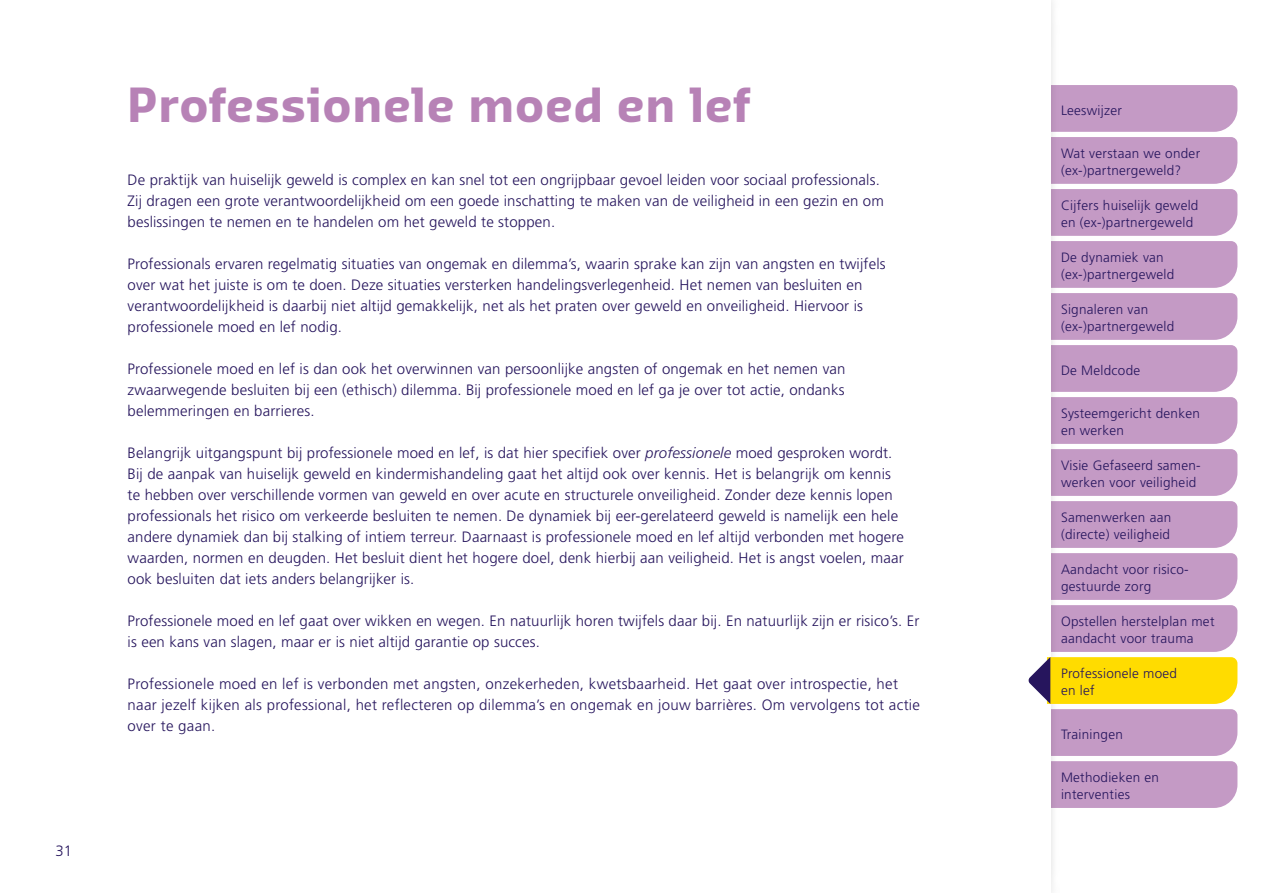
<style>
.page{position:relative;width:1263px;height:893px;background:#fff}
.page>*{position:absolute;margin:0;border:0;box-sizing:border-box;transform-origin:0 0}
.t1{font:700 45px "Sansa Pro";letter-spacing:.025em;color:#b782b6}
.t2{font:300 15px/21px "Frutiger LT Pro";letter-spacing:.01em;color:#26155d}
.t3{font:300 13.5px/17.2px "Frutiger LT Pro";letter-spacing:.02em;color:#26155d}
.s1{font-style:italic}
</style>
<div class="page">
<svg style="left:1028px;top:85px;width:209px;height:723px"></svg>
<p class="t2" style="left:55px;top:840px;width:18px">31</p>
<h1 class="t1" style="left:128px;top:74px;width:624px">Professionele moed en lef</h1>
<p class="t2" style="left:128px;top:169px;width:758px">De praktijk van huiselijk geweld is complex en kan snel tot een ongrijpbaar gevoel leiden voor sociaal professionals.<br>Zij dragen een grote verantwoordelijkheid om een goede inschatting te maken van de veiligheid in een gezin en om beslissingen te nemen en te handelen om het geweld te stoppen.</p>
<p class="t2" style="left:128px;top:253px;width:760px">Professionals ervaren regelmatig situaties van ongemak en dilemma’s, waarin sprake kan zijn van angsten en twijfels over wat het juiste is om te doen. Deze situaties versterken handelingsverlegenheid. Het nemen van besluiten en verantwoordelijkheid is daarbij niet altijd gemakkelijk, net als het praten over geweld en onveiligheid. Hiervoor is professionele moed en lef nodig.</p>
<p class="t2" style="left:128px;top:358px;width:719px;text-align:justify">Professionele moed en lef is dan ook het overwinnen van persoonlijke angsten of ongemak en het nemen van zwaarwegende besluiten bij een (ethisch) dilemma. Bij professionele moed en lef ga je over tot actie, ondanks belemmeringen en barrieres.</p>
<p class="t2" style="left:128px;top:442px;width:778px">Belangrijk uitgangspunt bij professionele moed en lef, is dat hier specifiek over <span class="s1">professionele</span> moed gesproken wordt.<br>Bij de aanpak van huiselijk geweld en kindermishandeling gaat het altijd ook over kennis. Het is belangrijk om kennis te hebben over verschillende vormen van geweld en over acute en structurele onveiligheid. Zonder deze kennis lopen professionals het risico om verkeerde besluiten te nemen. De dynamiek bij eer-gerelateerd geweld is namelijk een hele andere dynamiek dan bij stalking of intiem terreur. Daarnaast is professionele moed en lef altijd verbonden met hogere waarden, normen en deugden. Het besluit dient het hogere doel, denk hierbij aan veiligheid. Het is angst voelen, maar ook besluiten dat iets anders belangrijker is.</p>
<p class="t2" style="left:128px;top:610px;width:793px">Professionele moed en lef gaat over wikken en wegen. En natuurlijk horen twijfels daar bij. En natuurlijk zijn er risico’s. Er is een kans van slagen, maar er is niet altijd garantie op succes.</p>
<p class="t2" style="left:128px;top:673px;width:794px">Professionele moed en lef is verbonden met angsten, onzekerheden, kwetsbaarheid. Het gaat over introspectie, het naar jezelf kijken als professional, het reflecteren op dilemma’s en ongemak en jouw barrières. Om vervolgens tot actie over te gaan.</p>
<p class="t3" style="left:1061px;top:101px;width:62px">Leeswijzer</p>
<p class="t3" style="left:1061px;top:145px;width:141px">Wat verstaan we onder (ex-)partnergeweld?</p>
<p class="t3" style="left:1061px;top:197px;width:139px">Cijfers huiselijk geweld en (ex-)partnergeweld</p>
<p class="t3" style="left:1061px;top:249px;width:115px">De dynamiek van (ex-)partnergeweld</p>
<p class="t3" style="left:1061px;top:301px;width:115px">Signaleren van (ex-)partnergeweld</p>
<p class="t3" style="left:1061px;top:361px;width:81px">De Meldcode</p>
<p class="t3" style="left:1061px;top:405px;width:140px">Systeemgericht denken en werken</p>
<p class="t3" style="left:1061px;top:457px;width:141px">Visie Gefaseerd samen&shy;werken voor veiligheid</p>
<p class="t3" style="left:1061px;top:509px;width:112px">Samenwerken aan (directe) veiligheid</p>
<p class="t3" style="left:1061px;top:561px;width:129px">Aandacht voor risico&shy;gestuurde zorg</p>
<p class="t3" style="left:1061px;top:613px;width:155px">Opstellen herstelplan met aandacht voor trauma</p>
<p class="t3" style="left:1061px;top:665px;width:118px">Professionele moed en lef</p>
<p class="t3" style="left:1061px;top:725px;width:63px">Trainingen</p>
<p class="t3" style="left:1061px;top:769px;width:100px">Methodieken en interventies</p>
</div>
